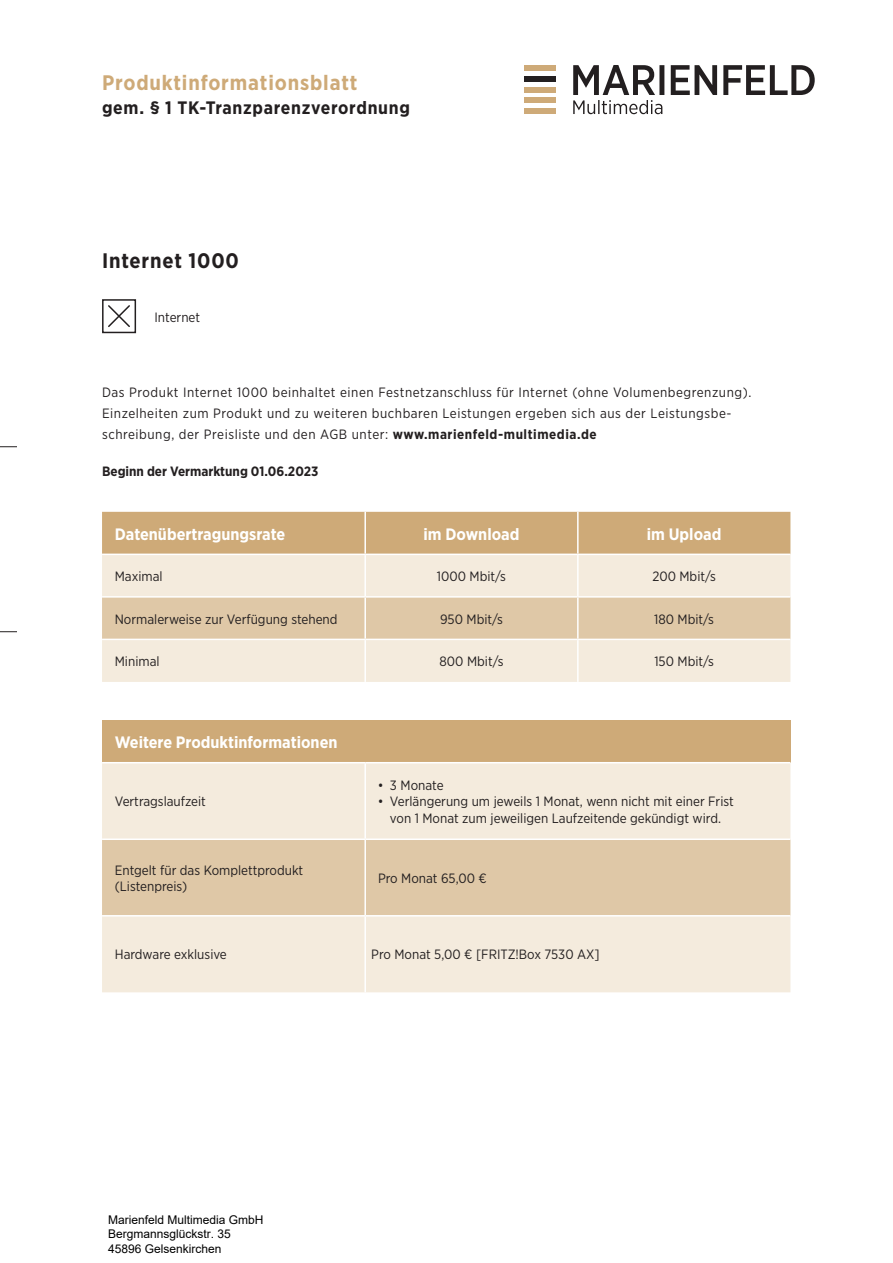
<style>
.page{position:relative;width:893px;height:1263px;background:#fff}
.page>*{position:absolute;margin:0;border:0;box-sizing:border-box;transform-origin:0 0}
.t1{font:700 21px "Gotham Narrow";letter-spacing:.04em;color:#ceaa78}
.t2{font:700 21px "Gotham Narrow";letter-spacing:.04em;color:#231f20}
.t3{font:700 18px "Gotham Narrow";letter-spacing:.04em;color:#231f20}
.t4{font:700 16.5px "Gotham Narrow";color:#fff}
.t5{font:13.5px/16.5px "Gotham Narrow";color:#231f20;text-align:center}
.t6{font:13.5px/21px "Gotham Narrow";letter-spacing:.04em;color:#231f20}
.t7{font:700 13.5px "Gotham Narrow";color:#231f20}
.t8{font:12px/14.4px "Arial";color:#000}
.s1{font-weight:700}
</style>
<div class="page">
<svg style="left:0;top:446px;width:17px;height:1px"></svg>
<svg style="left:0;top:631px;width:17px;height:1px"></svg>
<div style="left:102px;top:299px;width:34px;height:34px;border:2px solid #231f20"></div>
<div style="left:102px;top:512px;width:688px;height:42px;background:#ceaa78"></div>
<div style="left:102px;top:555px;width:688px;height:127px;background:#f4ebdd"></div>
<div style="left:102px;top:598px;width:688px;height:41px;background:#dfc8a7"></div>
<hr style="left:364px;top:512px;width:2px;height:42px;background:#fff">
<hr style="left:577px;top:512px;width:2px;height:42px;background:#fff">
<hr style="left:364px;top:555px;width:2px;height:41px;background:#fff">
<hr style="left:577px;top:555px;width:2px;height:41px;background:#fff">
<hr style="left:102px;top:596px;width:263px;height:2px;background:#fff">
<hr style="left:365px;top:596px;width:213px;height:2px;background:#fff">
<hr style="left:364px;top:598px;width:2px;height:41px;background:#fff">
<hr style="left:578px;top:596px;width:212px;height:2px;background:#fff">
<hr style="left:577px;top:598px;width:2px;height:41px;background:#fff">
<hr style="left:102px;top:639px;width:263px;height:1px;background:#fff">
<hr style="left:365px;top:639px;width:213px;height:1px;background:#fff">
<hr style="left:364px;top:640px;width:2px;height:42px;background:#fff">
<hr style="left:578px;top:639px;width:212px;height:1px;background:#fff">
<hr style="left:577px;top:640px;width:2px;height:42px;background:#fff">
<div style="left:102px;top:720px;width:688px;height:43px;background:#ceaa78"></div>
<div style="left:102px;top:763px;width:688px;height:229px;background:#f4ebdd"></div>
<div style="left:102px;top:840px;width:688px;height:75px;background:#dfc8a7"></div>
<hr style="left:102px;top:762px;width:263px;height:1px;background:#fff">
<hr style="left:365px;top:762px;width:425px;height:1px;background:#fff">
<hr style="left:364px;top:763px;width:2px;height:75px;background:#fff">
<hr style="left:102px;top:838px;width:263px;height:2px;background:#fff">
<hr style="left:365px;top:838px;width:425px;height:2px;background:#fff">
<hr style="left:364px;top:840px;width:2px;height:75px;background:#fff">
<hr style="left:102px;top:915px;width:263px;height:1px;background:#fff">
<hr style="left:365px;top:915px;width:425px;height:1px;background:#fff">
<hr style="left:364px;top:916px;width:2px;height:76px;background:#fff">
<svg style="left:573px;top:65px;width:242px;height:49px"></svg>
<div style="left:524px;top:65px;width:31px;height:6px;background:#ceaa78"></div>
<div style="left:524px;top:76px;width:31px;height:5px;background:#231f20"></div>
<div style="left:524px;top:87px;width:31px;height:5px;background:#ceaa78"></div>
<div style="left:524px;top:98px;width:31px;height:5px;background:#ceaa78"></div>
<div style="left:524px;top:109px;width:31px;height:5px;background:#ceaa78"></div>
<svg style="left:108px;top:305px;width:22px;height:22px"></svg>
<h1 class="t1" style="left:102px;top:69px;width:257px">Produktinformationsblatt</h1>
<h2 class="t3" style="left:102px;top:96px;width:309px">gem. § 1 TK-Tranzparenzverordnung</h2>
<h1 class="t2" style="left:102px;top:247px;width:138px">Internet 1000</h1>
<p class="t5" style="left:154px;top:309px;width:47px">Internet</p>
<p class="t6" style="left:102px;top:381px;width:651px">Das Produkt Internet 1000 beinhaltet einen Festnetzanschluss für Internet (ohne Volumenbegrenzung).<br>Einzelheiten zum Produkt und zu weiteren buchbaren Leistungen ergeben sich aus der Leistungsbe&shy;schreibung, der Preisliste und den AGB unter: <span class="s1">www.marienfeld-multimedia.de</span></p>
<p class="t7" style="left:102px;top:462px;width:218px">Beginn der Vermarktung 01.06.2023</p>
<p class="t4" style="left:115px;top:523px;width:172px">Datenübertragungsrate</p>
<p class="t4" style="left:424px;top:523px;width:97px">im Download</p>
<p class="t4" style="left:647px;top:523px;width:76px">im Upload</p>
<p class="t5" style="left:115px;top:568px;width:49px">Maximal</p>
<p class="t5" style="left:437px;top:568px;width:71px">1000 Mbit/s</p>
<p class="t5" style="left:652px;top:568px;width:65px">200 Mbit/s</p>
<p class="t5" style="left:115px;top:610px;width:224px">Normalerweise zur Verfügung stehend</p>
<p class="t5" style="left:440px;top:610px;width:64px">950 Mbit/s</p>
<p class="t5" style="left:654px;top:610px;width:61px">180 Mbit/s</p>
<p class="t5" style="left:115px;top:653px;width:46px">Minimal</p>
<p class="t5" style="left:440px;top:653px;width:65px">800 Mbit/s</p>
<p class="t5" style="left:654px;top:653px;width:61px">150 Mbit/s</p>
<p class="t4" style="left:115px;top:732px;width:224px">Weitere Produktinformationen</p>
<p class="t5" style="left:115px;top:793px;width:93px">Vertragslaufzeit</p>
<p class="t5" style="left:378px;top:777px;width:67px">• 3 Monate</p>
<p class="t5" style="left:378px;top:793px;width:357px">• Verlängerung um jeweils 1 Monat, wenn nicht mit einer Frist von 1 Monat zum jeweiligen Laufzeitende gekündigt wird.</p>
<p class="t5" style="left:115px;top:861px;width:190px;text-align:left">Entgelt für das Komplettprodukt (Listenpreis)</p>
<p class="t5" style="left:378px;top:870px;width:110px">Pro Monat 65,00 €</p>
<p class="t5" style="left:115px;top:946px;width:114px">Hardware exklusive</p>
<p class="t5" style="left:371px;top:946px;width:230px">Pro Monat 5,00 € [FRITZ!Box 7530 AX]</p>
<p class="t8" style="left:108px;top:1212px;width:157px">Marienfeld Multimedia GmbH<br>Bergmannsglückstr. 35<br>45896 Gelsenkirchen</p>
</div>
